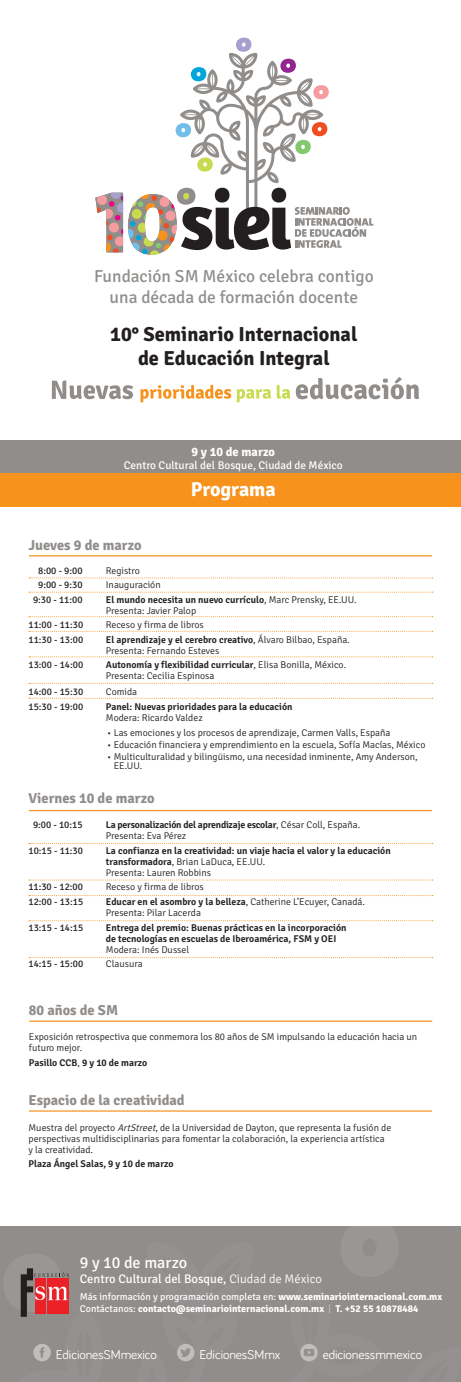
<style>
.page{position:relative;width:461px;height:1382px;background:#fff}
.page>*{position:absolute;margin:0;border:0;box-sizing:border-box;transform-origin:0 0}
.t1{font:700 20.25px/24.4px "Signika";color:#231f20;text-align:center}
.t2{font:700 20px "Signika";color:#fff}
.t3{font:17.38px/20.9px "Signika";color:#908d8b;text-align:center}
.t4{font:16.25px "Signika";color:#fff}
.t5{font:700 14.5px "Signika";color:#908d8b}
.t6{font:13.12px "Bariol";letter-spacing:-.01em;color:#fff}
.t7{font:12.5px "Signika";color:#fff}
.t8{font:700 12.5px "Signika";color:#fff}
.t9{font:11.25px "Signika";color:#fff}
.t10{font:700 10px/12.5px "Signika";color:#fff}
.t11{font:300 9.88px/11px "Signika";color:#231f20}
.t12{font:600 9.88px/11px "Signika";color:#231f20}
.t13{font:9.88px "Signika";color:#231f20}
.t14{font:600 9.88px/11px "Signika";letter-spacing:-.02em;color:#231f20}
.s1{font-weight:600}
.s2{font-weight:300}
.s3{font-style:italic}
.s4{font-weight:400}
.s5{font-weight:400;color:#c0bdbb}
</style>
<div class="page">
<div style="left:0;top:1226px;width:461px;height:156px;background:#908d8b"></div>
<div style="left:0;top:467px;width:461px;height:40px;background:#f7931d"></div>
<div style="left:0;top:441px;width:461px;height:32px;background:#908d8b"></div>
<svg style="left:95px;top:38px;width:278px;height:217px"></svg>
<svg style="left:52px;top:381px;width:81px;height:18px"></svg>
<svg style="left:140px;top:385px;width:91px;height:17px"></svg>
<svg style="left:237px;top:389px;width:34px;height:13px"></svg>
<svg style="left:277px;top:385px;width:13px;height:14px"></svg>
<svg style="left:296px;top:377px;width:123px;height:22px"></svg>
<svg style="left:33px;top:1344px;width:18px;height:17px"></svg>
<svg style="left:177px;top:1344px;width:17px;height:17px"></svg>
<svg style="left:300px;top:1344px;width:18px;height:17px"></svg>
<svg style="left:20px;top:1268px;width:49px;height:49px"></svg>
<svg style="left:29px;top:577px;width:404px;height:1px"></svg>
<svg style="left:29px;top:592px;width:404px;height:1px"></svg>
<svg style="left:29px;top:616px;width:404px;height:1px"></svg>
<svg style="left:29px;top:631px;width:404px;height:1px"></svg>
<svg style="left:29px;top:656px;width:404px;height:1px"></svg>
<svg style="left:29px;top:683px;width:404px;height:1px"></svg>
<svg style="left:29px;top:698px;width:404px;height:1px"></svg>
<svg style="left:29px;top:843px;width:404px;height:1px"></svg>
<svg style="left:29px;top:880px;width:404px;height:1px"></svg>
<svg style="left:29px;top:895px;width:404px;height:1px"></svg>
<svg style="left:29px;top:920px;width:404px;height:1px"></svg>
<svg style="left:29px;top:957px;width:404px;height:1px"></svg>
<hr style="left:29px;top:810px;width:403px;height:1px;background:#f7931d">
<hr style="left:29px;top:1110px;width:403px;height:2px;background:#f7931d">
<hr style="left:29px;top:1021px;width:403px;height:1px;background:#f7931d">
<hr style="left:29px;top:555px;width:403px;height:1px;background:#f7931d">
<h3 class="t3" style="left:94px;top:266px;width:281px">Fundación SM México celebra contigo una década de formación docente</h3>
<h1 class="t1" style="left:110px;top:322px;width:248px">10° Seminario Internacional de Educación Integral</h1>
<p class="t8" style="left:191px;top:444px;width:85px">9 y 10 de marzo</p>
<p class="t9" style="left:124px;top:458px;width:220px">Centro Cultural del Bosque, Ciudad de México</p>
<h2 class="t2" style="left:191px;top:477px;width:86px">Programa</h2>
<h3 class="t5" style="left:28px;top:536px;width:115px">Jueves 9 de marzo</h3>
<p class="t13" style="left:38px;top:564px;width:46px">8:00 - 9:00</p>
<p class="t11" style="left:106px;top:565px;width:36px">Registro</p>
<p class="t13" style="left:38px;top:579px;width:46px">9:00 - 9:30</p>
<p class="t11" style="left:106px;top:579px;width:56px">Inauguración</p>
<p class="t13" style="left:33px;top:593px;width:51px">9:30 - 11:00</p>
<p class="t11" style="left:106px;top:594px;width:252px"><span class="s1">El mundo necesita un nuevo currículo</span>, Marc Prensky, EE.UU.<br>Presenta: Javier Palop</p>
<p class="t13" style="left:28px;top:619px;width:56px">11:00 - 11:30</p>
<p class="t11" style="left:106px;top:620px;width:99px">Receso y firma de libros</p>
<p class="t13" style="left:28px;top:633px;width:56px">11:30 - 13:00</p>
<p class="t11" style="left:106px;top:634px;width:245px"><span class="s1">El aprendizaje y el cerebro creativo</span>, Álvaro Bilbao, España.<br>Presenta: Fernando Esteves</p>
<p class="t13" style="left:28px;top:659px;width:56px">13:00 - 14:00</p>
<p class="t11" style="left:106px;top:660px;width:242px"><span class="s1">Autonomía y flexibilidad curricular</span>, Elisa Bonilla, México.<br>Presenta: Cecilia Espinosa</p>
<p class="t13" style="left:28px;top:685px;width:56px">14:00 - 15:30</p>
<p class="t11" style="left:106px;top:686px;width:33px">Comida</p>
<p class="t13" style="left:28px;top:700px;width:56px">15:30 - 19:00</p>
<p class="t12" style="left:106px;top:701px;width:188px">Panel: Nuevas prioridades para la educación</p>
<p class="t11" style="left:106px;top:713px;width:98px">Modera: Ricardo Valdez</p>
<p class="t11" style="left:107px;top:727px;width:285px">• Las emociones y los procesos de aprendizaje, Carmen Valls, España</p>
<p class="t11" style="left:107px;top:739px;width:319px">• Educación financiera y emprendimiento en la escuela, Sofía Macías, México</p>
<p class="t11" style="left:114px;top:752px;width:305px;line-height:8.6px;text-indent:-6px">• Multiculturalidad y bilingüismo, una necesidad inminente, Amy Anderson,<br>EE.UU.</p>
<h3 class="t5" style="left:28px;top:789px;width:128px">Viernes 10 de marzo</h3>
<p class="t13" style="left:33px;top:819px;width:51px">9:00 - 10:15</p>
<p class="t14" style="left:106px;top:819px;width:256px">La personalización del aprendizaje escolar<span class="s2">, César Coll, España.<br>Presenta: Eva Pérez</span></p>
<p class="t13" style="left:28px;top:844px;width:56px">10:15 - 11:30</p>
<p class="t12" style="left:106px;top:845px;width:286px">La confianza en la creatividad: un viaje hacia el valor y la educación transformadora<span class="s2">, Brian LaDuca, EE.UU.<br>Presenta: Lauren Robbins</span></p>
<p class="t13" style="left:28px;top:881px;width:56px">11:30 - 12:00</p>
<p class="t11" style="left:106px;top:882px;width:99px">Receso y firma de libros</p>
<p class="t13" style="left:28px;top:896px;width:56px">12:00 - 13:15</p>
<p class="t11" style="left:106px;top:896px;width:260px"><span class="s1">Educar en el asombro y la belleza</span>, Catherine L’Ecuyer, Canadá.<br>Presenta: Pilar Lacerda</p>
<p class="t13" style="left:28px;top:921px;width:56px">13:15 - 14:15</p>
<p class="t12" style="left:106px;top:922px;width:242px">Entrega del premio: Buenas prácticas en la incorporación de tecnologías en escuelas de Iberoamérica, FSM y OEI</p>
<p class="t11" style="left:106px;top:944px;width:85px">Modera: Inés Dussel</p>
<p class="t13" style="left:28px;top:958px;width:56px">14:15 - 15:00</p>
<p class="t11" style="left:106px;top:958px;width:38px">Clausura</p>
<h3 class="t5" style="left:29px;top:1001px;width:91px">80 años de SM</h3>
<p class="t11" style="left:29px;top:1031px;width:390px">Exposición retrospectiva que conmemora los 80 años de SM impulsando la educación hacia un futuro mejor.</p>
<p class="t12" style="left:29px;top:1057px;width:120px">Pasillo CCB<span class="s2">,</span> 9 y 10 de marzo</p>
<h3 class="t5" style="left:28px;top:1092px;width:157px">Espacio de la creatividad</h3>
<p class="t11" style="left:28px;top:1122px;width:364px">Muestra del proyecto <span class="s3">ArtStreet</span>, de la Universidad de Dayton, que representa la fusión de perspectivas multidisciplinarias para fomentar la colaboración, la experiencia artística y la creatividad.</p>
<p class="t12" style="left:28px;top:1159px;width:146px">Plaza Ángel Salas, 9 y 10 de marzo</p>
<h3 class="t4" style="left:80px;top:1253px;width:109px">9 y 10 de marzo</h3>
<p class="t7" style="left:80px;top:1271px;width:243px">Centro Cultural del Bosque, <span class="s2">Ciudad de México</span></p>
<p class="t10" style="left:80px;top:1290px;width:364px"><span class="s4">Más información y programación completa en:</span> www.seminariointernacional.com.mx<br><span class="s4">Contáctanos:</span> contacto@seminariointernacional.com.mx <span class="s5">|</span> T. +52 55 10878484</p>
<h3 class="t6" style="left:56px;top:1346px;width:103px">EdicionesSMmexico</h3>
<h3 class="t6" style="left:199px;top:1346px;width:82px">EdicionesSMmx</h3>
<h3 class="t6" style="left:322px;top:1346px;width:101px">edicionessmmexico</h3>
</div>
